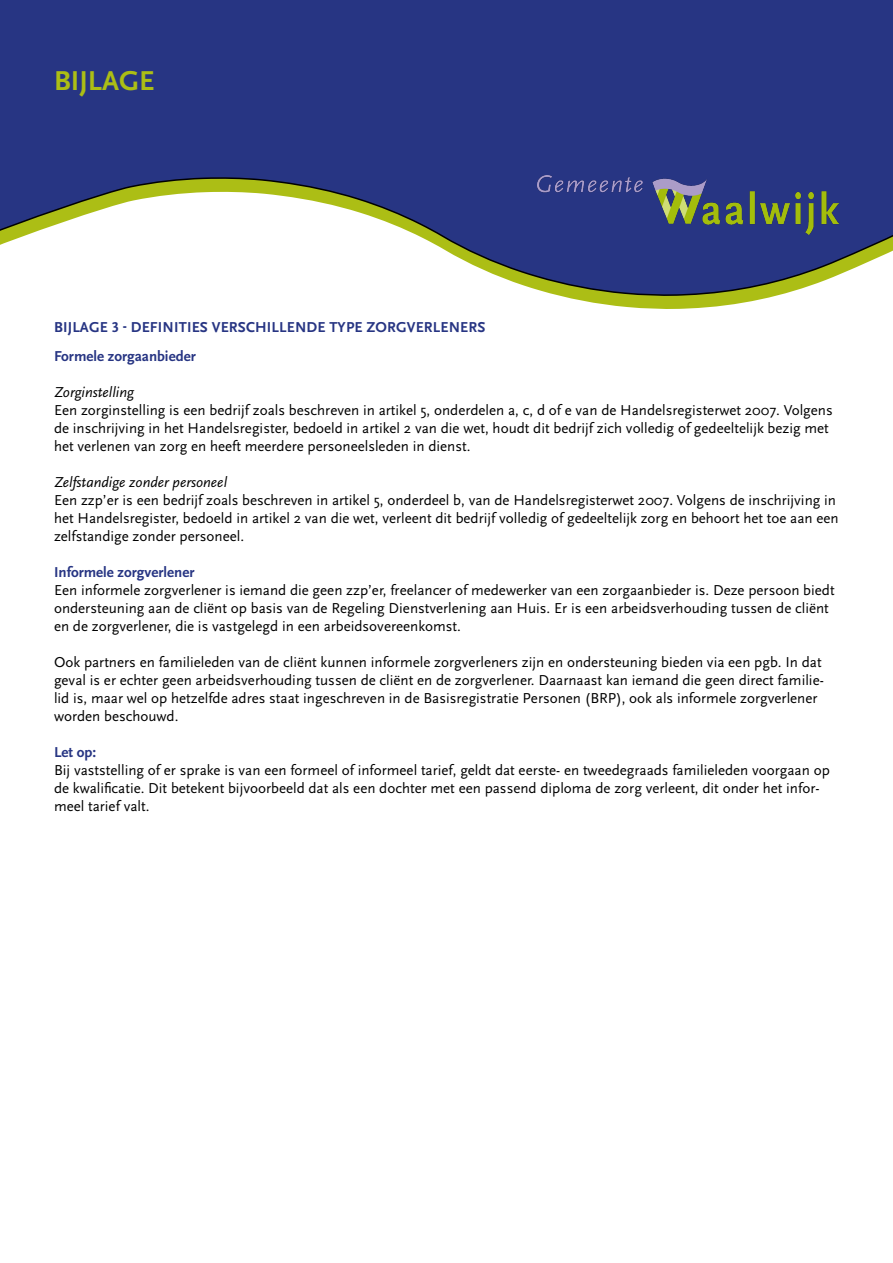
<style>
.page{position:relative;width:893px;height:1263px;background:#fff}
.page>*{position:absolute;margin:0;border:0;box-sizing:border-box;transform-origin:0 0}
.t1{font:700 28.5px "Scala Sans Pro";color:#acbe15}
.t2{font:15px/18px "Scala Sans Pro";color:#000}
.t3{font:700 15px/28.5px "Scala Sans Pro";letter-spacing:.01em;color:#273583}
.t4{font:italic 15px "Scala Sans Pro";color:#000}
</style>
<div class="page">
<svg style="left:561px;top:296px;width:214px;height:13px;fill:#acbe15"></svg>
<svg style="left:0;top:0;width:893px;height:296px"></svg>
<img style="left:537px;top:176px;width:302px;height:58px">
<h1 class="t1" style="left:54px;top:64px;width:102px">BIJLAGE</h1>
<p class="t3" style="left:54px;top:313px;width:433px">BIJLAGE 3 - DEFINITIES VERSCHILLENDE TYPE ZORGVERLENERS<br>Formele zorgaanbieder</p>
<p class="t4" style="left:54px;top:383px;width:81px">Zorginstelling</p>
<p class="t2" style="left:54px;top:401px;width:780px">Een zorginstelling is een bedrijf zoals beschreven in artikel 5, onderdelen a, c, d of e van de Handelsregisterwet 2007. Volgens de inschrijving in het Handelsregister, bedoeld in artikel 2 van die wet, houdt dit bedrijf zich volledig of gedeeltelijk bezig met het verlenen van zorg en heeft meerdere personeelsleden in dienst.</p>
<p class="t4" style="left:54px;top:473px;width:175px">Zelfstandige zonder personeel</p>
<p class="t2" style="left:54px;top:491px;width:786px">Een zzp’er is een bedrijf zoals beschreven in artikel 5, onderdeel b, van de Handelsregisterwet 2007. Volgens de inschrijving in het Handelsregister, bedoeld in artikel 2 van die wet, verleent dit bedrijf volledig of gedeeltelijk zorg en behoort het toe aan een zelfstandige zonder personeel.</p>
<p class="t3" style="left:54px;top:557px;width:142px">Informele zorgverlener</p>
<p class="t2" style="left:54px;top:581px;width:782px">Een informele zorgverlener is iemand die geen zzp’er, freelancer of medewerker van een zorgaanbieder is. Deze persoon biedt ondersteuning aan de cliënt op basis van de Regeling Dienstverlening aan Huis. Er is een arbeidsverhouding tussen de cliënt en de zorgverlener, die is vastgelegd in een arbeidsovereenkomst.</p>
<p class="t2" style="left:54px;top:653px;width:771px">Ook partners en familieleden van de cliënt kunnen informele zorgverleners zijn en ondersteuning bieden via een pgb. In dat geval is er echter geen arbeidsverhouding tussen de cliënt en de zorgverlener. Daarnaast kan iemand die geen direct familie&shy;lid is, maar wel op hetzelfde adres staat ingeschreven in de Basisregistratie Personen (BRP), ook als informele zorgverlener worden beschouwd.</p>
<p class="t3" style="left:54px;top:737px;width:44px">Let op:</p>
<p class="t2" style="left:54px;top:761px;width:777px">Bij vaststelling of er sprake is van een formeel of informeel tarief, geldt dat eerste- en tweedegraads familieleden voorgaan op de kwalificatie. Dit betekent bijvoorbeeld dat als een dochter met een passend diploma de zorg verleent, dit onder het infor&shy;meel tarief valt.</p>
</div>
